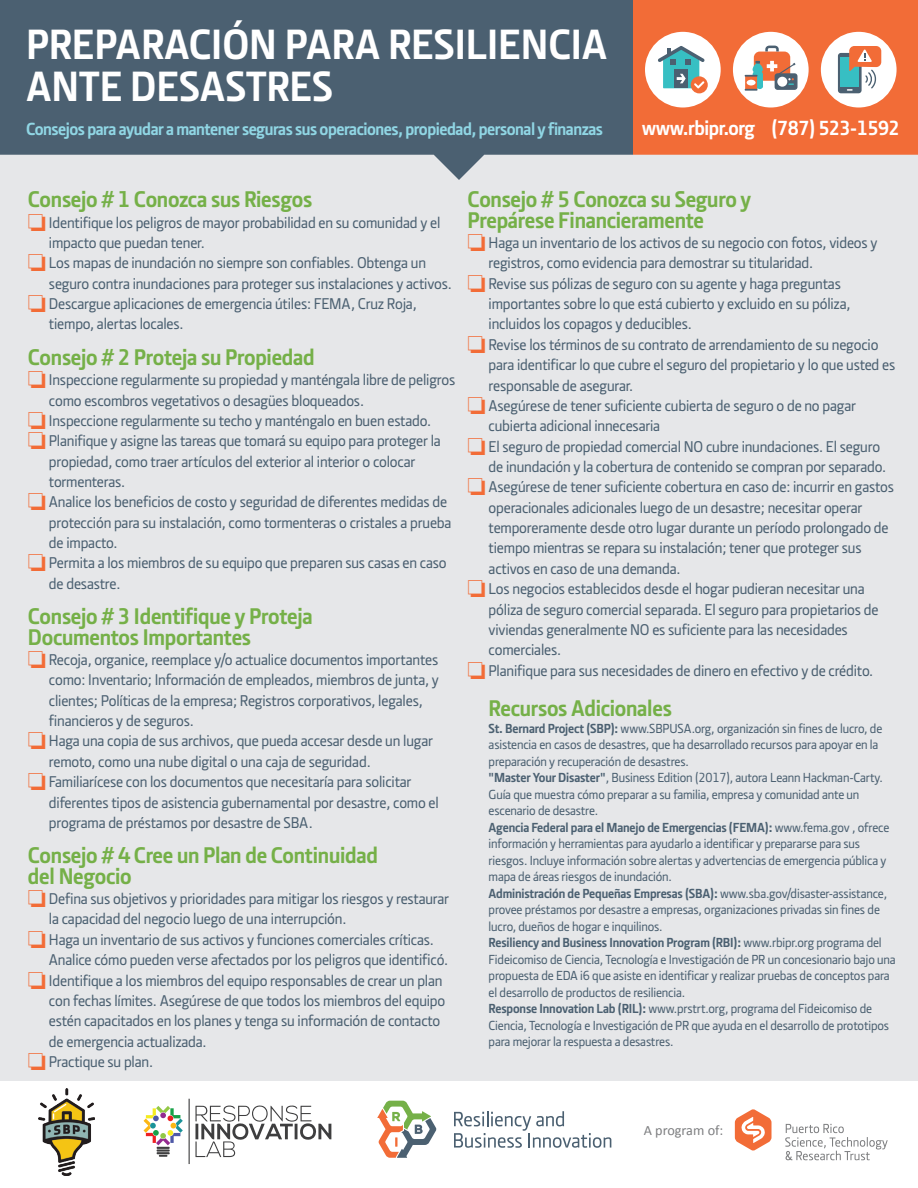
<style>
.page{position:relative;width:918px;height:1188px;background:#fff}
.page>*{position:absolute;margin:0;border:0;box-sizing:border-box;transform-origin:0 0}
.t1{font:700 43.5px/42px "Section";color:#fff}
.t2{font:700 23.25px/20.4px "Section";letter-spacing:-.01em;color:#75b048}
.t3{font:700 21px "Section";letter-spacing:-.02em;color:#fff}
.t4{font:700 18px "Section";letter-spacing:-.025em;color:#90d6e4}
.t5{font:500 16.05px "Section";letter-spacing:-.01em;color:#4b6071}
.t6{font:14.25px "Calibri";color:#7d7e80}
.t7{font:500 13.5px/16.5px "Section";letter-spacing:-.01em;color:#4b6071}
.s1{color:#f26c37}
.s2{font-weight:700}
</style>
<div class="page">
<div style="left:0;top:143px;width:918px;height:938px;background:#e6e7e9"></div>
<svg style="left:0;top:0;width:918px;height:180px;background:#837677"></svg>
<svg style="left:735px;top:1109px;width:37px;height:42px"></svg>
<svg style="left:785px;top:1124px;width:103px;height:36px"></svg>
<svg style="left:454px;top:1111px;width:157px;height:37px"></svg>
<svg style="left:377px;top:1101px;width:60px;height:57px"></svg>
<svg style="left:144px;top:1106px;width:39px;height:51px"></svg>
<svg style="left:189px;top:1099px;width:143px;height:65px"></svg>
<img style="left:38px;top:1088px;width:56px;height:87px">
<div style="left:733px;top:32px;width:76px;height:76px;background:#fff;border-radius:50%"></div>
<div style="left:755px;top:52px;width:35px;height:28px;background:#f37e4f;border-radius:5px"></div>
<div style="left:754px;top:52px;width:36px;height:29px;background:#f26c37;border-radius:6px"></div>
<svg style="left:765px;top:46px;width:14px;height:5px"></svg>
<svg style="left:745px;top:61px;width:53px;height:30px"></svg>
<div style="left:821px;top:32px;width:76px;height:76px;background:#fff;border-radius:50%"></div>
<svg style="left:838px;top:46px;width:43px;height:47px"></svg>
<div style="left:645px;top:32px;width:76px;height:76px;background:#fff;border-radius:50%"></div>
<div style="left:691px;top:76px;width:17px;height:17px;background:#f26c37;border-radius:50%"></div>
<svg style="left:658px;top:46px;width:47px;height:42px"></svg>
<h1 class="t1" style="left:26px;top:24px;width:583px">PREPARACIÓN PARA RESILIENCIA<br>ANTE DESASTRES</h1>
<p class="t4" style="left:26px;top:118px;width:578px">Consejos para ayudar a mantener seguras sus operaciones, propiedad, personal y finanzas</p>
<h3 class="t3" style="left:642px;top:115px;width:259px">www.rbipr.org (787) 523-1592</h3>
<h2 class="t2" style="left:28px;top:189px;width:286px">Consejo # 1 Conozca sus Riesgos</h2>
<p class="t5" style="left:28px;top:212px;width:414px"><span class="s1">❏</span> Identifique los peligros de mayor probabilidad en su comunidad y el</p>
<p class="t5" style="left:49px;top:233px;width:157px">impacto que puedan tener.</p>
<p class="t5" style="left:28px;top:253px;width:400px"><span class="s1">❏</span> Los mapas de inundación no siempre son confiables. Obtenga un</p>
<p class="t5" style="left:49px;top:274px;width:404px">seguro contra inundaciones para proteger sus instalaciones y activos.</p>
<p class="t5" style="left:28px;top:294px;width:390px"><span class="s1">❏</span> Descargue aplicaciones de emergencia útiles: FEMA, Cruz Roja,</p>
<p class="t5" style="left:49px;top:314px;width:136px">tiempo, alertas locales.</p>
<h2 class="t2" style="left:28px;top:347px;width:288px">Consejo # 2 Proteja su Propiedad</h2>
<p class="t5" style="left:28px;top:370px;width:429px"><span class="s1">❏</span> Inspeccione regularmente su propiedad y manténgala libre de peligros</p>
<p class="t5" style="left:49px;top:390px;width:317px">como escombros vegetativos o desagües bloqueados.</p>
<p class="t5" style="left:28px;top:411px;width:405px"><span class="s1">❏</span> Inspeccione regularmente su techo y manténgalo en buen estado.</p>
<p class="t5" style="left:28px;top:431px;width:414px"><span class="s1">❏</span> Planifique y asigne las tareas que tomará su equipo para proteger la</p>
<p class="t5" style="left:49px;top:452px;width:368px">propiedad, como traer artículos del exterior al interior o colocar</p>
<p class="t5" style="left:49px;top:472px;width:78px">tormenteras.</p>
<p class="t5" style="left:28px;top:492px;width:421px"><span class="s1">❏</span> Analice los beneficios de costo y seguridad de diferentes medidas de</p>
<p class="t5" style="left:49px;top:513px;width:404px">protección para su instalación, como tormenteras o cristales a prueba</p>
<p class="t5" style="left:49px;top:533px;width:70px">de impacto.</p>
<p class="t5" style="left:28px;top:553px;width:420px"><span class="s1">❏</span> Permita a los miembros de su equipo que preparen sus casas en caso</p>
<p class="t5" style="left:49px;top:574px;width:73px">de desastre.</p>
<h2 class="t2" style="left:28px;top:606px;width:286px">Consejo # 3 Identifique y Proteja<br>Documentos Importantes</h2>
<p class="t5" style="left:28px;top:650px;width:412px"><span class="s1">❏</span> Recoja, organice, reemplace y/o actualice documentos importantes</p>
<p class="t5" style="left:49px;top:670px;width:391px">como: Inventario; Información de empleados, miembros de junta, y</p>
<p class="t5" style="left:49px;top:691px;width:375px">clientes; Políticas de la empresa; Registros corporativos, legales,</p>
<p class="t5" style="left:49px;top:711px;width:146px">financieros y de seguros.</p>
<p class="t5" style="left:28px;top:731px;width:407px"><span class="s1">❏</span> Haga una copia de sus archivos, que pueda accesar desde un lugar</p>
<p class="t5" style="left:49px;top:752px;width:323px">remoto, como una nube digital o una caja de seguridad.</p>
<p class="t5" style="left:28px;top:772px;width:385px"><span class="s1">❏</span> Familiarícese con los documentos que necesitaría para solicitar</p>
<p class="t5" style="left:49px;top:792px;width:391px">diferentes tipos de asistencia gubernamental por desastre, como el</p>
<p class="t5" style="left:49px;top:813px;width:265px">programa de préstamos por desastre de SBA.</p>
<h2 class="t2" style="left:28px;top:845px;width:352px">Consejo # 4 Cree un Plan de Continuidad del Negocio</h2>
<p class="t5" style="left:28px;top:889px;width:423px"><span class="s1">❏</span> Defina sus objetivos y prioridades para mitigar los riesgos y restaurar</p>
<p class="t5" style="left:49px;top:909px;width:299px">la capacidad del negocio luego de una interrupción.</p>
<p class="t5" style="left:28px;top:930px;width:408px"><span class="s1">❏</span> Haga un inventario de sus activos y funciones comerciales críticas.</p>
<p class="t5" style="left:49px;top:950px;width:401px">Analice cómo pueden verse afectados por los peligros que identificó.</p>
<p class="t5" style="left:28px;top:970px;width:416px"><span class="s1">❏</span> Identifique a los miembros del equipo responsables de crear un plan</p>
<p class="t5" style="left:49px;top:991px;width:398px">con fechas límites. Asegúrese de que todos los miembros del equipo</p>
<p class="t5" style="left:49px;top:1011px;width:393px">estén capacitados en los planes y tenga su información de contacto</p>
<p class="t5" style="left:49px;top:1032px;width:159px">de emergencia actualizada.</p>
<p class="t5" style="left:28px;top:1052px;width:127px"><span class="s1">❏</span> Practique su plan.</p>
<h2 class="t2" style="left:468px;top:189px;width:285px">Consejo # 5 Conozca su Seguro y<br>Prepárese Financieramente</h2>
<p class="t5" style="left:468px;top:233px;width:411px"><span class="s1">❏</span> Haga un inventario de los activos de su negocio con fotos, videos y</p>
<p class="t5" style="left:489px;top:253px;width:326px">registros, como evidencia para demostrar su titularidad.</p>
<p class="t5" style="left:468px;top:274px;width:375px"><span class="s1">❏</span> Revise sus pólizas de seguro con su agente y haga preguntas</p>
<p class="t5" style="left:489px;top:294px;width:363px">importantes sobre lo que está cubierto y excluido en su póliza,</p>
<p class="t5" style="left:489px;top:314px;width:205px">incluidos los copagos y deducibles.</p>
<p class="t5" style="left:468px;top:335px;width:412px"><span class="s1">❏</span> Revise los términos de su contrato de arrendamiento de su negocio</p>
<p class="t5" style="left:489px;top:355px;width:408px">para identificar lo que cubre el seguro del propietario y lo que usted es</p>
<p class="t5" style="left:489px;top:375px;width:146px">responsable de asegurar.</p>
<p class="t5" style="left:468px;top:396px;width:390px"><span class="s1">❏</span> Asegúrese de tener suficiente cubierta de seguro o de no pagar</p>
<p class="t5" style="left:489px;top:416px;width:173px">cubierta adicional innecesaria</p>
<p class="t5" style="left:468px;top:437px;width:414px"><span class="s1">❏</span> El seguro de propiedad comercial NO cubre inundaciones. El seguro</p>
<p class="t5" style="left:489px;top:457px;width:399px">de inundación y la cobertura de contenido se compran por separado.</p>
<p class="t5" style="left:468px;top:477px;width:428px"><span class="s1">❏</span> Asegúrese de tener suficiente cobertura en caso de: incurrir en gastos</p>
<p class="t5" style="left:489px;top:498px;width:375px">operacionales adicionales luego de un desastre; necesitar operar</p>
<p class="t5" style="left:489px;top:518px;width:402px">temporeramente desde otro lugar durante un período prolongado de</p>
<p class="t5" style="left:489px;top:538px;width:375px">tiempo mientras se repara su instalación; tener que proteger sus</p>
<p class="t5" style="left:489px;top:559px;width:193px">activos en caso de una demanda.</p>
<p class="t5" style="left:468px;top:579px;width:399px"><span class="s1">❏</span> Los negocios establecidos desde el hogar pudieran necesitar una</p>
<p class="t5" style="left:489px;top:600px;width:391px">póliza de seguro comercial separada. El seguro para propietarios de</p>
<p class="t5" style="left:489px;top:620px;width:361px">viviendas generalmente NO es suficiente para las necesidades</p>
<p class="t5" style="left:489px;top:640px;width:74px">comerciales.</p>
<p class="t5" style="left:468px;top:661px;width:407px"><span class="s1">❏</span> Planifique para sus necesidades de dinero en efectivo y de crédito.</p>
<h2 class="t2" style="left:489px;top:698px;width:185px">Recursos Adicionales</h2>
<p class="t7" style="left:489px;top:720px;width:409px"><span class="s2">St. Bernard Project (SBP):</span> www.SBPUSA.org, organización sin fines de lucro, de asistencia en casos de desastres, que ha desarrollado recursos para apoyar en la preparación y recuperación de desastres.<br><span class="s2">"Master Your Disaster"</span>, Business Edition (2017), autora Leann Hackman-Carty.<br>Guía que muestra cómo preparar a su familia, empresa y comunidad ante un escenario de desastre.<br><span class="s2">Agencia Federal para el Manejo de Emergencias (FEMA):</span> www.fema.gov , ofrece información y herramientas para ayudarlo a identificar y prepararse para sus riesgos. Incluye información sobre alertas y advertencias de emergencia pública y mapa de áreas riesgos de inundación.<br><span class="s2">Administración de Pequeñas Empresas (SBA):</span> www.sba.gov/disaster-assistance, provee préstamos por desastre a empresas, organizaciones privadas sin fines de lucro, dueños de hogar e inquilinos.<br><span class="s2">Resiliency and Business Innovation Program (RBI):</span> www.rbipr.org programa del Fideicomiso de Ciencia, Tecnología e Investigación de PR un concesionario bajo una propuesta de EDA i6 que asiste en identificar y realizar pruebas de conceptos para el desarrollo de productos de resiliencia.<br><span class="s2">Response Innovation Lab (RIL):</span> www.prstrt.org, programa del Fideicomiso de Ciencia, Tecnología e Investigación de PR que ayuda en el desarrollo de prototipos para mejorar la respuesta a desastres.</p>
<p class="t6" style="left:644px;top:1120px;width:81px">A program of:</p>
</div>
